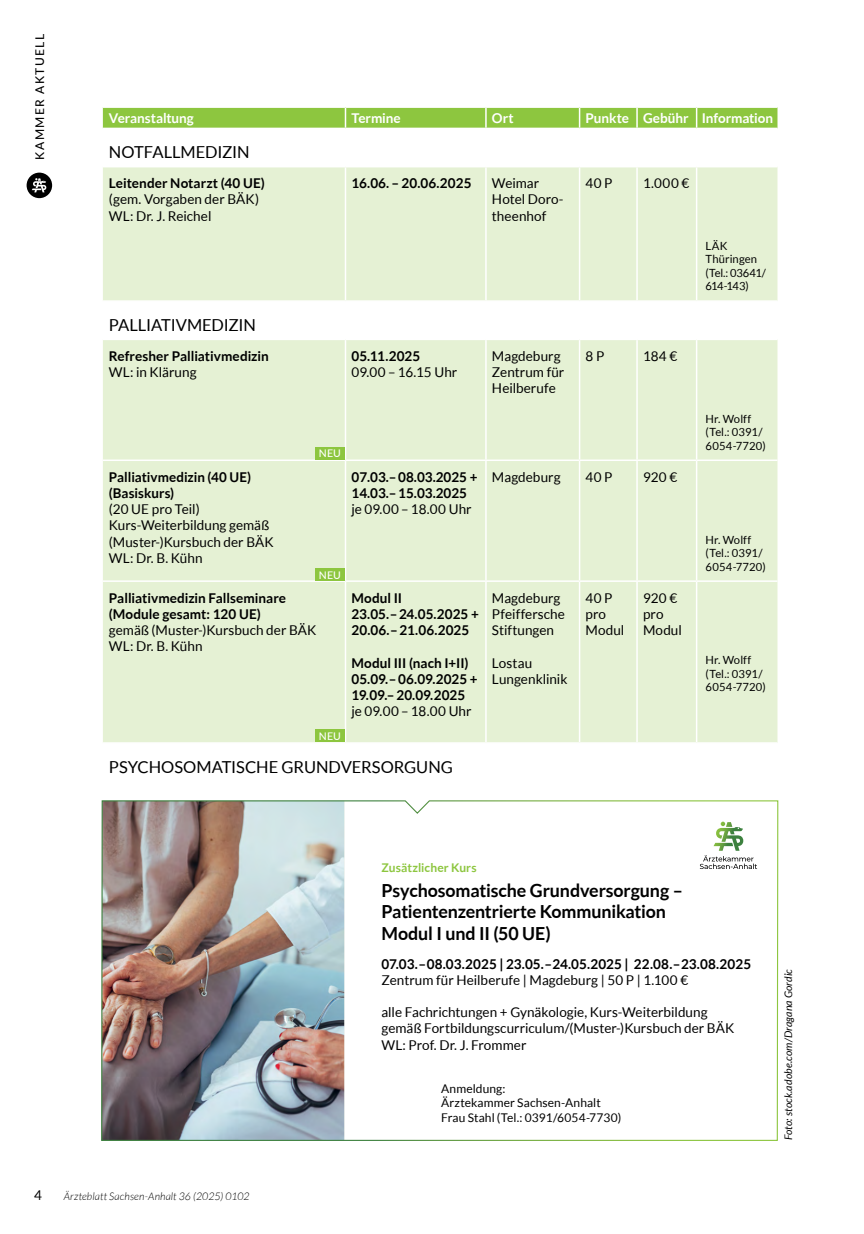
<style>
.page{position:relative;width:864px;height:1234px;background:#fff}
.page>*{position:absolute;margin:0;border:0;box-sizing:border-box;transform-origin:0 0}
.t1{font:700 18px/21.6px "Lato";letter-spacing:-.01em;color:#000}
.t2{font:16.5px "Lato";letter-spacing:-.005em;color:#000}
.t3{font:13.5px/16.2px "Lato";letter-spacing:.005em;color:#000}
.t4{font:700 13.5px/16.2px "Lato";color:#000}
.t5{font:700 13.5px "Lato";letter-spacing:-.005em;color:#fff}
.t6{font:12px/14.4px "Lato";letter-spacing:.01em;color:#000}
.t7{font:700 12px "Lato";letter-spacing:.005em;color:#8dc63f}
.t8{font:500 12px "Lato";letter-spacing:.115em;color:#000}
.t9{font:11.25px/13.5px "Lato";letter-spacing:.01em;color:#000}
.t10{font:italic 300 10.5px "Lato";letter-spacing:.01em;color:#000}
.t11{font:italic 10.5px "Lato";letter-spacing:.015em;color:#000}
.t12{font:500 10.5px "Lato";letter-spacing:.015em;color:#fff}
</style>
<div class="page">
<div style="left:27px;top:172px;width:25px;height:26px;background:#000;border-radius:50%"></div>
<svg style="left:32px;top:178px;width:14px;height:14px"></svg>
<svg style="left:103px;top:167px;width:674px;height:575px;background:#e6f2d7"></svg>
<svg style="left:103px;top:107px;width:674px;height:21px;background:#93c94a"></svg>
<hr style="left:696px;top:106px;width:81px;height:2px;background:#fff">
<hr style="left:695px;top:108px;width:2px;height:20px;background:#fff">
<hr style="left:344px;top:167px;width:2px;height:133px;background:#fff">
<hr style="left:485px;top:167px;width:1px;height:133px;background:#fff">
<hr style="left:578px;top:167px;width:2px;height:133px;background:#fff">
<hr style="left:636px;top:167px;width:1px;height:133px;background:#fff">
<hr style="left:695px;top:167px;width:2px;height:133px;background:#fff">
<hr style="left:103px;top:300px;width:242px;height:2px;background:#fff">
<hr style="left:345px;top:300px;width:140px;height:2px;background:#fff">
<hr style="left:485px;top:300px;width:94px;height:2px;background:#fff">
<hr style="left:579px;top:300px;width:57px;height:2px;background:#fff">
<hr style="left:636px;top:300px;width:60px;height:2px;background:#fff">
<hr style="left:696px;top:300px;width:81px;height:2px;background:#fff">
<hr style="left:103px;top:338px;width:242px;height:2px;background:#fff">
<hr style="left:345px;top:338px;width:140px;height:2px;background:#fff">
<hr style="left:344px;top:340px;width:2px;height:119px;background:#fff">
<hr style="left:485px;top:338px;width:94px;height:2px;background:#fff">
<hr style="left:485px;top:340px;width:1px;height:119px;background:#fff">
<hr style="left:579px;top:338px;width:57px;height:2px;background:#fff">
<hr style="left:578px;top:340px;width:2px;height:119px;background:#fff">
<hr style="left:636px;top:338px;width:60px;height:2px;background:#fff">
<hr style="left:636px;top:340px;width:1px;height:119px;background:#fff">
<hr style="left:696px;top:338px;width:81px;height:2px;background:#fff">
<hr style="left:695px;top:340px;width:2px;height:119px;background:#fff">
<hr style="left:103px;top:459px;width:242px;height:2px;background:#fff">
<hr style="left:345px;top:459px;width:140px;height:2px;background:#fff">
<hr style="left:344px;top:461px;width:2px;height:119px;background:#fff">
<hr style="left:485px;top:459px;width:94px;height:2px;background:#fff">
<hr style="left:485px;top:461px;width:1px;height:119px;background:#fff">
<hr style="left:579px;top:459px;width:57px;height:2px;background:#fff">
<hr style="left:578px;top:461px;width:2px;height:119px;background:#fff">
<hr style="left:636px;top:459px;width:60px;height:2px;background:#fff">
<hr style="left:636px;top:461px;width:1px;height:119px;background:#fff">
<hr style="left:696px;top:459px;width:81px;height:2px;background:#fff">
<hr style="left:695px;top:461px;width:2px;height:119px;background:#fff">
<hr style="left:103px;top:580px;width:242px;height:1px;background:#fff">
<hr style="left:345px;top:580px;width:140px;height:1px;background:#fff">
<hr style="left:344px;top:581px;width:2px;height:161px;background:#fff">
<hr style="left:485px;top:580px;width:94px;height:1px;background:#fff">
<hr style="left:485px;top:581px;width:1px;height:161px;background:#fff">
<hr style="left:579px;top:580px;width:57px;height:1px;background:#fff">
<hr style="left:578px;top:581px;width:2px;height:161px;background:#fff">
<hr style="left:636px;top:580px;width:60px;height:1px;background:#fff">
<hr style="left:636px;top:581px;width:1px;height:161px;background:#fff">
<hr style="left:696px;top:580px;width:81px;height:1px;background:#fff">
<hr style="left:695px;top:581px;width:2px;height:161px;background:#fff">
<div style="left:315px;top:568px;width:29px;height:12px;background:#8dc63f"></div>
<div style="left:315px;top:729px;width:29px;height:12px;background:#8dc63f"></div>
<div style="left:315px;top:447px;width:29px;height:12px;background:#8dc63f"></div>
<img style="left:101px;top:800px;width:677px;height:341px">
<svg style="left:699px;top:821px;width:57px;height:47px"></svg>
<p class="t8" style="left:31px;top:160px;width:127px;rotate:-90deg">KAMMER AKTUELL</p>
<p class="t5" style="left:109px;top:110px;width:86px">Veranstaltung</p>
<p class="t5" style="left:351px;top:110px;width:51px">Termine</p>
<p class="t5" style="left:491px;top:110px;width:23px">Ort</p>
<p class="t5" style="left:585px;top:110px;width:189px">Punkte Gebühr Information</p>
<p class="t2" style="left:109px;top:143px;width:142px">NOTFALLMEDIZIN</p>
<p class="t4" style="left:109px;top:175px;width:157px">Leitender Notarzt (40 UE)</p>
<p class="t3" style="left:109px;top:191px;width:152px">(gem. Vorgaben der BÄK)<br>WL: Dr. J. Reichel</p>
<p class="t4" style="left:351px;top:175px;width:121px">16.06. – 20.06.2025</p>
<p class="t3" style="left:491px;top:175px;width:73px">Weimar<br>Hotel Doro&shy;theenhof</p>
<p class="t3" style="left:585px;top:175px;width:28px">40 P</p>
<p class="t3" style="left:642px;top:175px;width:48px">1.000 €</p>
<p class="t2" style="left:109px;top:315px;width:149px">PALLIATIVMEDIZIN</p>
<p class="t4" style="left:109px;top:347px;width:161px">Refresher Palliativmedizin</p>
<p class="t3" style="left:109px;top:364px;width:89px">WL: in Klärung</p>
<p class="t4" style="left:351px;top:347px;width:70px">05.11.2025</p>
<p class="t3" style="left:351px;top:364px;width:107px">09.00 – 16.15 Uhr</p>
<p class="t3" style="left:491px;top:348px;width:74px">Magdeburg<br>Zentrum für<br>Heilberufe</p>
<p class="t3" style="left:585px;top:348px;width:20px">8 P</p>
<p class="t3" style="left:642px;top:348px;width:36px">184 €</p>
<p class="t4" style="left:109px;top:468px;width:144px">Palliativmedizin (40 UE) (Basiskurs)</p>
<p class="t3" style="left:109px;top:501px;width:166px">(20 UE pro Teil)<br>Kurs-Weiterbildung gemäß (Muster-)Kursbuch der BÄK<br>WL: Dr. B. Kühn</p>
<p class="t12" style="left:318px;top:446px;width:24px">NEU</p>
<p class="t12" style="left:318px;top:567px;width:24px">NEU</p>
<p class="t4" style="left:109px;top:589px;width:179px">Palliativmedizin Fallseminare (Module gesamt: 120 UE)</p>
<p class="t3" style="left:109px;top:622px;width:209px">gemäß (Muster-)Kursbuch der BÄK<br>WL: Dr. B. Kühn</p>
<p class="t12" style="left:318px;top:728px;width:24px">NEU</p>
<p class="t4" style="left:351px;top:468px;width:127px">07.03.–08.03.2025 +<br>14.03.–15.03.2025</p>
<p class="t3" style="left:351px;top:501px;width:122px">je 09.00 – 18.00 Uhr</p>
<p class="t4" style="left:351px;top:589px;width:129px">Modul II<br>23.05.–24.05.2025 +<br>20.06.–21.06.2025</p>
<p class="t4" style="left:351px;top:654px;width:128px">Modul III (nach I+II)<br>05.09.–06.09.2025 +<br>19.09.–20.09.2025</p>
<p class="t3" style="left:351px;top:703px;width:122px">je 09.00 – 18.00 Uhr</p>
<p class="t2" style="left:109px;top:757px;width:345px">PSYCHOSOMATISCHE GRUNDVERSORGUNG</p>
<p class="t3" style="left:491px;top:468px;width:70px">Magdeburg</p>
<p class="t3" style="left:585px;top:468px;width:28px">40 P</p>
<p class="t3" style="left:642px;top:468px;width:36px">920 €</p>
<p class="t3" style="left:491px;top:589px;width:74px">Magdeburg<br>Pfeiffersche<br>Stiftungen</p>
<p class="t3" style="left:491px;top:654px;width:77px">Lostau<br>Lungenklinik</p>
<p class="t3" style="left:585px;top:589px;width:40px">40 P pro<br>Modul</p>
<p class="t3" style="left:642px;top:589px;width:40px">920 € pro<br>Modul</p>
<p class="t9" style="left:705px;top:239px;width:62px">LÄK<br>Thüringen (Tel.: 03641/<br>614-143)</p>
<p class="t9" style="left:705px;top:411px;width:62px">Hr. Wolff (Tel.: 0391/<br>6054-7720)</p>
<p class="t9" style="left:705px;top:532px;width:62px">Hr. Wolff (Tel.: 0391/<br>6054-7720)</p>
<p class="t9" style="left:705px;top:653px;width:62px">Hr. Wolff (Tel.: 0391/<br>6054-7720)</p>
<p class="t3" style="left:34px;top:1186px;width:9px">4</p>
<p class="t10" style="left:64px;top:1190px;width:187px">Ärzteblatt Sachsen-Anhalt 36 (2025) 0102</p>
<p class="t7" style="left:381px;top:860px;width:97px">Zusätzlicher Kurs</p>
<h1 class="t1" style="left:381px;top:878px;width:303px">Psychosomatische Grundversorgung –<br>Patientenzentrierte Kommunikation<br>Modul I und II (50 UE)</h1>
<p class="t4" style="left:381px;top:955px;width:371px">07.03.–08.03.2025 | 23.05.–24.05.2025 | 22.08.–23.08.2025</p>
<p class="t3" style="left:381px;top:971px;width:308px">Zentrum für Heilberufe | Magdeburg | 50 P | 1.100 €</p>
<p class="t3" style="left:381px;top:1003px;width:354px">alle Fachrichtungen + Gynäkologie, Kurs-Weiterbildung gemäß Fortbildungscurriculum/(Muster-)Kursbuch der BÄK<br>WL: Prof. Dr. J. Frommer</p>
<p class="t6" style="left:441px;top:1080px;width:182px">Anmeldung:<br>Ärztekammer Sachsen-Anhalt<br>Frau Stahl (Tel.: 0391/6054-7730)</p>
<p class="t11" style="left:782px;top:1140px;width:173px;rotate:-90deg">Foto: stock.adobe.com/Dragana Gordic</p>
</div>
